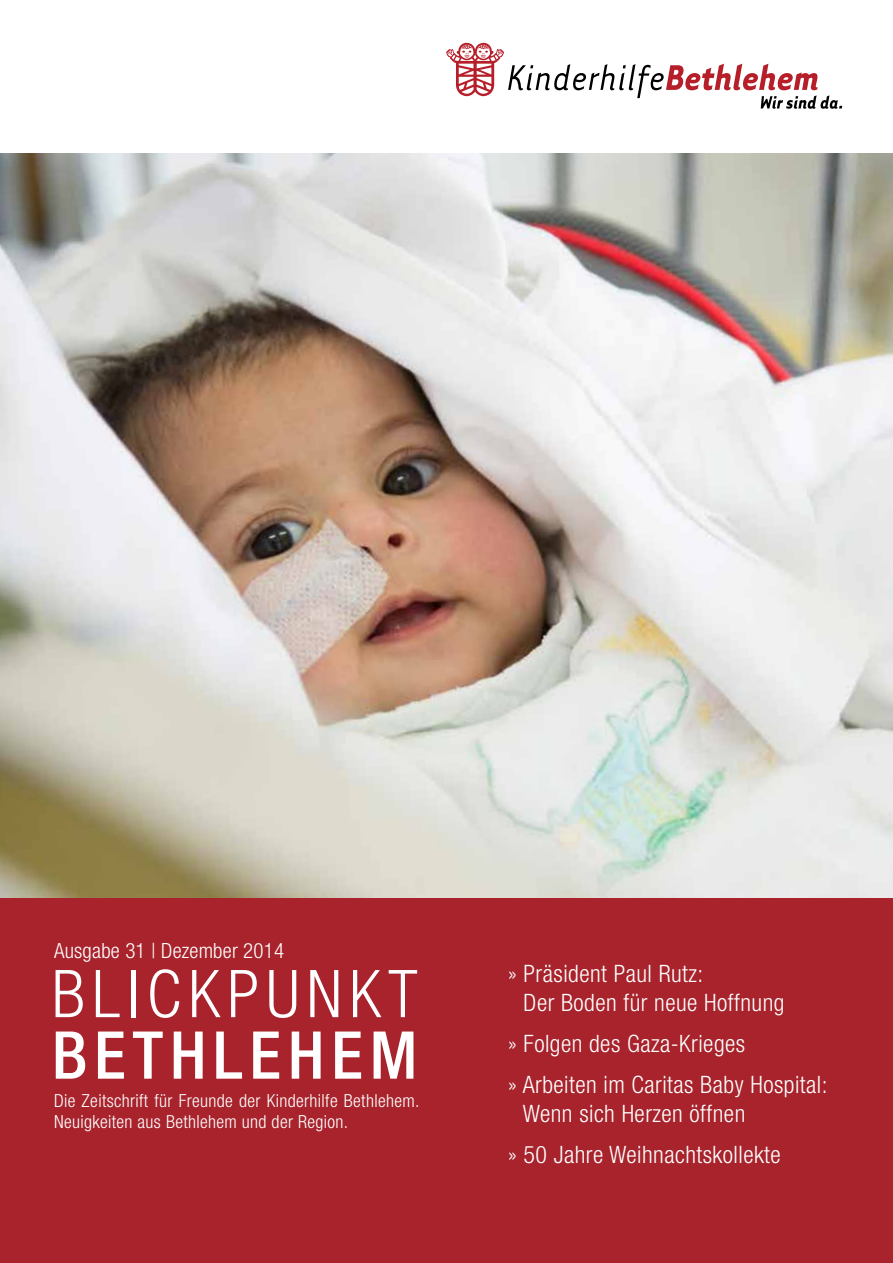
<style>
.page{position:relative;width:893px;height:1263px;background:#fff}
.page>*{position:absolute;margin:0;border:0;box-sizing:border-box;transform-origin:0 0}
.t1{font:300 condensed 66px "Helvetica Neue";letter-spacing:.11em;color:#fff}
.t2{font:500 condensed 66px "Helvetica Neue";letter-spacing:.1em;color:#fff}
.t3{font:300 condensed 24px/41.2px "Helvetica Neue";letter-spacing:.02em;color:#fff}
.t4{font:300 condensed 21px "Helvetica Neue";letter-spacing:.01em;color:#fff}
.t5{font:300 condensed 18px/21px "Helvetica Neue";letter-spacing:.02em;color:#fff}
</style>
<div class="page">
<img style="left:0;top:153px;width:893px;height:746px">
<svg style="left:446px;top:43px;width:396px;height:66px"></svg>
<div style="left:0;top:899px;width:893px;height:364px;background:#a8232c"></div>
<p class="t4" style="left:54px;top:938px;width:232px">Ausgabe 31 | Dezember 2014</p>
<h1 class="t1" style="left:52px;top:956px;width:367px">BLICKPUNKT</h1>
<h1 class="t2" style="left:52px;top:1016px;width:367px">BETHLEHEM</h1>
<p class="t5" style="left:54px;top:1089px;width:367px">Die Zeitschrift für Freunde der Kinderhilfe Bethlehem.<br>Neuigkeiten aus Bethlehem und der Region.</p>
<p class="t3" style="left:524px;top:959px;width:262px;line-height:28.5px;text-indent:-16px">» Präsident Paul Rutz:<br>Der Boden für neue Hoffnung</p>
<p class="t3" style="left:508px;top:1023px;width:321px">» Folgen des Gaza-Krieges<br>» Arbeiten im Caritas Baby Hospital:</p>
<p class="t3" style="left:508px;top:1092px;width:274px;text-indent:15px">Wenn sich Herzen öffnen<br>» 50 Jahre Weihnachtskollekte</p>
</div>
